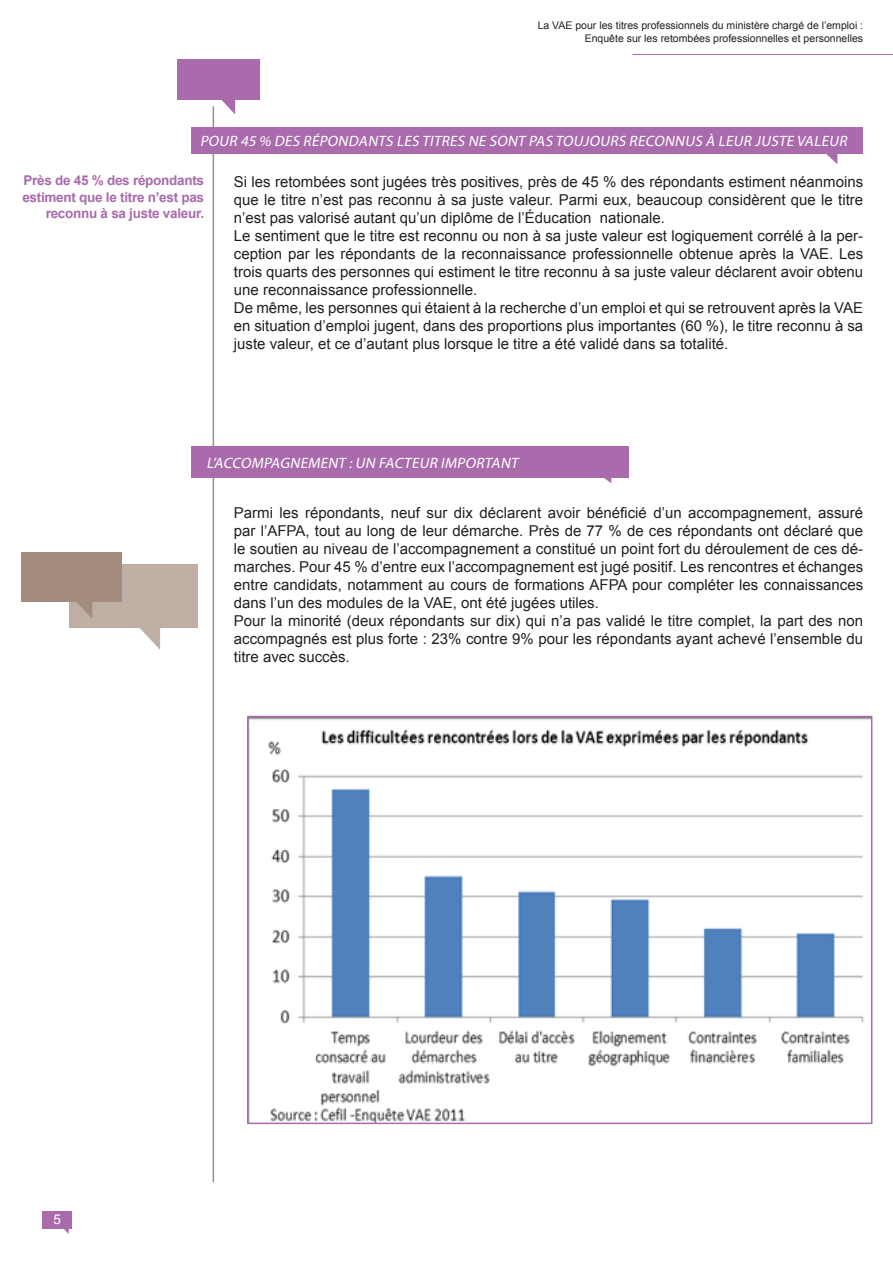
<style>
.page{position:relative;width:893px;height:1263px;background:#fff}
.page>*{position:absolute;margin:0;border:0;box-sizing:border-box;transform-origin:0 0}
.t1{font:15px/18px "Arial";color:#231f20;text-align:justify}
.t2{font:italic 15px "Myriad Pro";color:#fff}
.t3{font:700 13.5px/16.2px "Arial";letter-spacing:-.02em;color:#a96bac;text-align:right}
.t4{font:13.5px "Arial";color:#fff}
.t5{font:10.5px "Arial";color:#231f20}
</style>
<div class="page">
<div style="left:177px;top:60px;width:82px;height:40px;background:#a96bac"></div>
<svg style="left:212px;top:100px;width:23px;height:14px"></svg>
<hr style="left:213px;top:106px;width:1px;height:1076px;background:#a38b7e">
<div style="left:69px;top:564px;width:129px;height:64px;background:#bfaea4"></div>
<svg style="left:140px;top:628px;width:20px;height:22px"></svg>
<div style="left:21px;top:552px;width:101px;height:49px;background:#a38b7e"></div>
<svg style="left:60px;top:601px;width:32px;height:17px"></svg>
<div style="left:191px;top:446px;width:438px;height:32px;background:#a96bac"></div>
<svg style="left:604px;top:478px;width:7px;height:5px"></svg>
<svg style="left:64px;top:1229px;width:5px;height:5px"></svg>
<div style="left:42px;top:1211px;width:30px;height:18px;background:#a96bac"></div>
<hr style="left:633px;top:54px;width:260px;height:1px;background:#a96bac">
<div style="left:191px;top:128px;width:672px;height:26px;background:#a96bac"></div>
<svg style="left:826px;top:154px;width:11px;height:10px"></svg>
<img style="left:250px;top:719px;width:619px;height:402px">
<div style="left:247px;top:716px;width:625px;height:408px;border:2px solid #a96bac"></div>
<p class="t5" style="left:538px;top:18px;width:327px">La VAE pour les titres professionnels du ministère chargé de l’emploi :</p>
<p class="t5" style="left:585px;top:31px;width:280px">Enquête sur les retombées professionnelles et personnelles</p>
<p class="t2" style="left:200px;top:132px;width:652px">POUR 45 % DES RÉPONDANTS LES TITRES NE SONT PAS TOUJOURS RECONNUS À LEUR JUSTE VALEUR</p>
<p class="t1" style="left:234px;top:172px;width:631px">Si les retombées sont jugées très positives, près de 45 % des répondants estiment néanmoins que le titre n’est pas reconnu à sa juste valeur. Parmi eux, beaucoup considèrent que le titre n’est pas valorisé autant qu’un diplôme de l’Éducation nationale.</p>
<p class="t1" style="left:234px;top:226px;width:631px">Le sentiment que le titre est reconnu ou non à sa juste valeur est logiquement corrélé à la per&shy;ception par les répondants de la reconnaissance professionnelle obtenue après la VAE. Les trois quarts des personnes qui estiment le titre reconnu à sa juste valeur déclarent avoir obtenu une reconnaissance professionnelle.</p>
<p class="t1" style="left:234px;top:298px;width:631px">De même, les personnes qui étaient à la recherche d’un emploi et qui se retrouvent après la VAE en situation d’emploi jugent, dans des proportions plus importantes (60 %), le titre reconnu à sa juste valeur, et ce d’autant plus lorsque le titre a été validé dans sa totalité.</p>
<p class="t3" style="left:22px;top:173px;width:183px">Près de 45 % des répondants estiment que le titre n’est pas reconnu à sa juste valeur.</p>
<p class="t2" style="left:206px;top:453px;width:316px">L’ACCOMPAGNEMENT :UN FACTEUR IMPORTANT</p>
<p class="t1" style="left:234px;top:503px;width:631px">Parmi les répondants, neuf sur dix déclarent avoir bénéficié d’un accompagnement, assuré par l’AFPA, tout au long de leur démarche. Près de 77 % de ces répondants ont déclaré que le soutien au niveau de l’accompagnement a constitué un point fort du déroulement de ces dé&shy;marches. Pour 45 % d’entre eux l’accompagnement est jugé positif. Les rencontres et échanges entre candidats, notamment au cours de formations AFPA pour compléter les connaissances dans l’un des modules de la VAE, ont été jugées utiles.</p>
<p class="t1" style="left:234px;top:611px;width:631px">Pour la minorité (deux répondants sur dix) qui n’a pas validé le titre complet, la part des non accompagnés est plus forte : 23% contre 9% pour les répondants ayant achevé l’ensemble du titre avec succès.</p>
<p class="t4" style="left:53px;top:1210px;width:9px">5</p>
</div>
